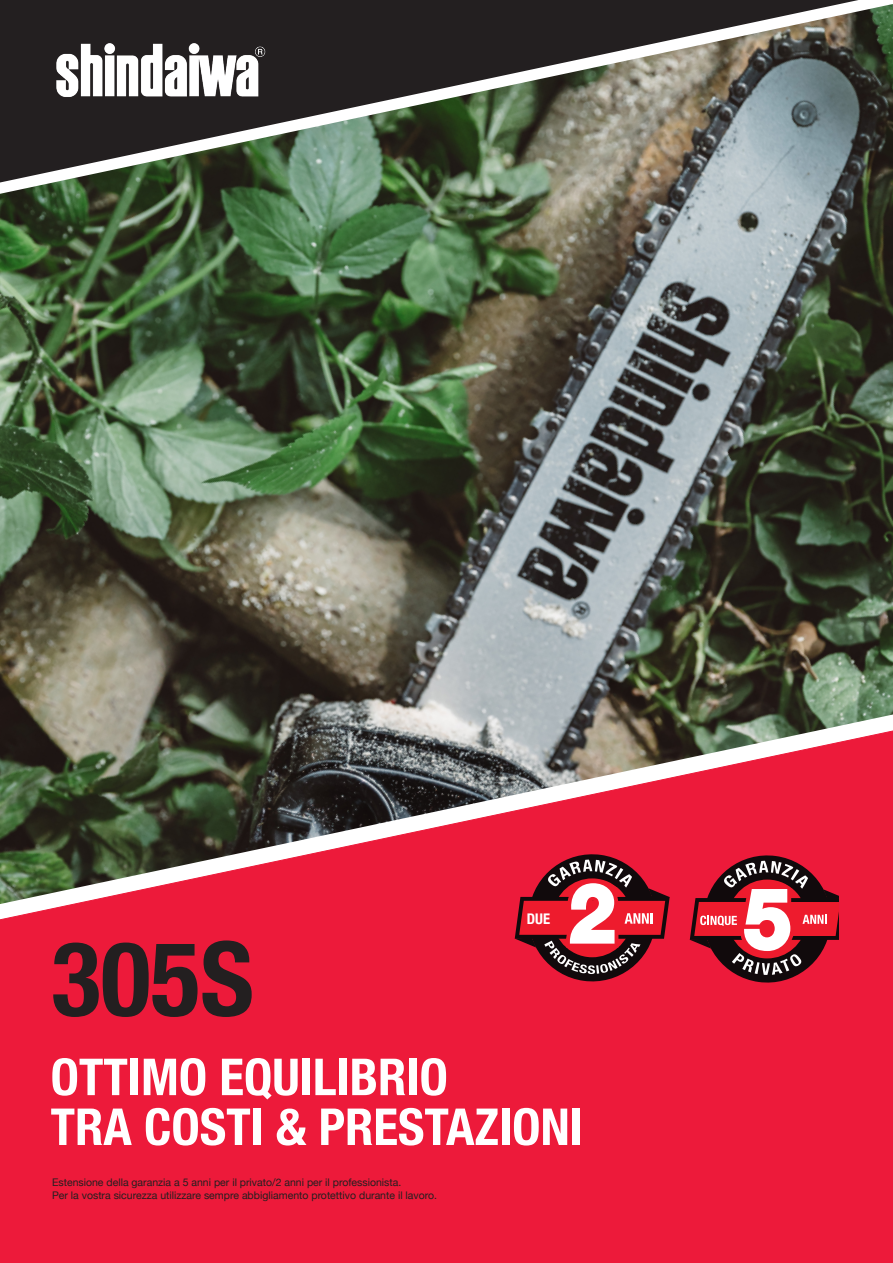
<style>
.page{position:relative;width:893px;height:1263px;background:#fff}
.page>*{position:absolute;margin:0;border:0;box-sizing:border-box;transform-origin:0 0}
.t1{font:700 condensed 103.5px "Helvetica Neue";color:#231f20}
.t2{font:700 condensed 51px "Helvetica Neue";color:#fff}
.t3{font:700 condensed 14.7px "Helvetica Neue";color:#fff}
.t4{font:10.5px "Helvetica Neue";color:#231f20}
</style>
<div class="page">
<img style="left:0;top:210px;width:893px;height:480px">
<svg style="left:0;top:690px;width:893px;height:573px;background:#cb3045"></svg>
<img style="left:0;top:199px;width:893px;height:11px">
<img style="left:0;top:0;width:893px;height:199px">
<img style="left:54px;top:37px;width:215px;height:66px">
<svg style="left:690px;top:851px;width:149px;height:136px;background:#b03948"></svg>
<svg style="left:515px;top:850px;width:155px;height:135px;background:#b13646"></svg>
<p class="t1" style="left:51px;top:893px;width:204px">305S</p>
<h3 class="t3" style="left:527px;top:906px;width:25px">DUE</h3>
<p class="t2" style="left:51px;top:1035px;width:399px">OTTIMO EQUILIBRIO</p>
<p class="t2" style="left:51px;top:1084px;width:534px">TRA COSTI &amp; PRESTAZIONI</p>
<p class="t4" style="left:52px;top:1173px;width:351px">Estensione della garanzia 5a anni per il privato/2 anni per il professionista.</p>
<p class="t4" style="left:52px;top:1186px;width:386px">Per la vostra sicurezza utilizzare sempre abbigliamento protettivo durante il lavoro.</p>
</div>
